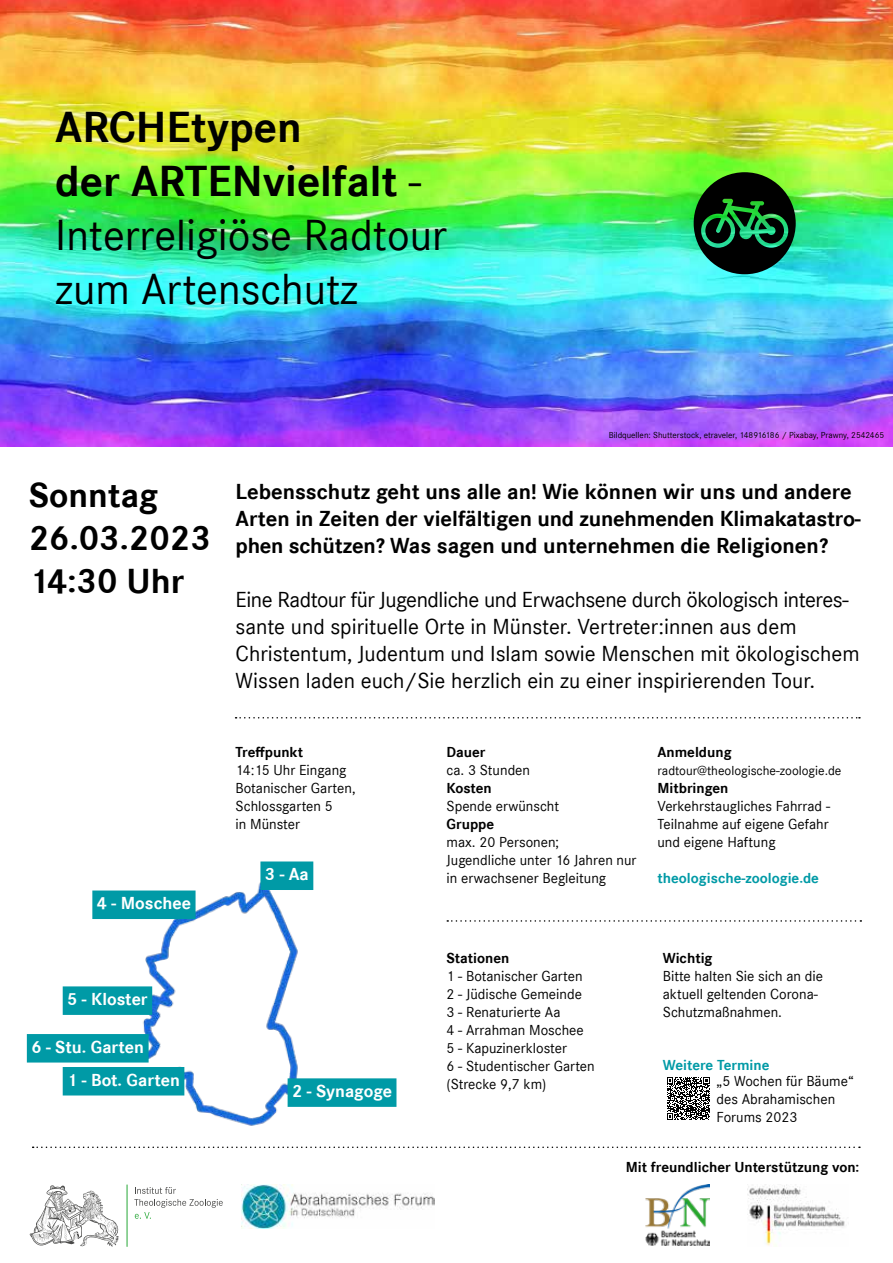
<style>
.page{position:relative;width:893px;height:1263px;background:#fff}
.page>*{position:absolute;margin:0;border:0;box-sizing:border-box;transform-origin:0 0}
.t1{font:45px/54px "Corporate S";color:#000}
.t2{font:700 36px/43.2px "Corporate S";color:#000}
.t3{font:22.5px/27px "Corporate S";color:#000}
.t4{font:700 22.5px/27px "Corporate S";color:#000}
.t5{font:700 18px "Corporate S";color:#fff}
.t6{font:15px/18px "Corporate S";color:#000}
.t7{font:700 15px "Corporate S";color:#000}
.t8{font:700 15px "Corporate S";color:#009aa6}
.t9{font:13.5px "Corporate S";color:#000}
.t10{font:9px "Corporate S";color:#000}
.s1{font-weight:700}
</style>
<div class="page">
<img style="left:0;top:0;width:893px;height:446px">
<img style="left:694px;top:172px;width:102px;height:102px">
<hr style="left:127px;top:1185px;width:1px;height:61px;background:#27a737">
<svg style="left:30px;top:1185px;width:89px;height:62px"></svg>
<svg style="left:134px;top:1187px;width:89px;height:32px"></svg>
<img style="left:241px;top:1184px;width:193px;height:44px">
<svg style="left:236px;top:717px;width:624px;height:1px"></svg>
<svg style="left:33px;top:1146px;width:827px;height:2px"></svg>
<img style="left:646px;top:1184px;width:63px;height:62px">
<img style="left:748px;top:1184px;width:97px;height:62px">
<img style="left:68px;top:880px;width:329px;height:246px">
<div style="left:92px;top:890px;width:104px;height:29px;background:#009aa6"></div>
<div style="left:63px;top:1067px;width:121px;height:28px;background:#009aa6"></div>
<div style="left:288px;top:1078px;width:108px;height:29px;background:#009aa6"></div>
<div style="left:260px;top:861px;width:53px;height:29px;background:#009aa6"></div>
<div style="left:63px;top:986px;width:89px;height:29px;background:#009aa6"></div>
<div style="left:27px;top:1034px;width:122px;height:28px;background:#009aa6"></div>
<svg style="left:447px;top:920px;width:414px;height:2px"></svg>
<svg style="left:667px;top:1077px;width:43px;height:43px"></svg>
<h1 class="t1" style="left:55px;top:100px;width:393px"><span class="s1">ARCHEtypen<br>der ARTENvielfalt</span> -<br>Interreligiöse Radtour zum Artenschutz</h1>
<p class="t10" style="left:609px;top:429px;width:277px">Bildquellen: Shutterstock, etraveler, 148916186 / Pixabay, Prawny, 2542465</p>
<h2 class="t2" style="left:29px;top:474px;width:184px">Sonntag<br>26.03.2023<br>14:30 Uhr</h2>
<p class="t5" style="left:97px;top:893px;width:96px">4 - Moschee</p>
<p class="t5" style="left:67px;top:989px;width:82px">5 - Kloster</p>
<p class="t5" style="left:31px;top:1036px;width:114px">6 - Stu. Garten</p>
<p class="t5" style="left:67px;top:1069px;width:114px">1 - Bot. Garten</p>
<h3 class="t4" style="left:236px;top:479px;width:627px">Lebensschutz geht uns alle an! Wie können wir uns und andere<br>Arten in Zeiten der vielfältigen und zunehmenden Klimakatastro&shy;phen schützen? Was sagen und unternehmen die Religionen?</h3>
<p class="t3" style="left:236px;top:586px;width:626px">Eine Radtour für Jugendliche und Erwachsene durch ökologisch interes&shy;sante und spirituelle Orte in Münster. Vertreter:innen aus dem Christentum, Judentum und Islam sowie Menschen mit ökologischem Wissen laden euch/Sie herzlich ein zu einer inspirierenden Tour.</p>
<p class="t7" style="left:236px;top:744px;width:69px">Treffpunkt</p>
<p class="t6" style="left:236px;top:761px;width:122px">14:15 Uhr Eingang<br>Botanischer Garten,<br>Schlossgarten 5<br>in Münster</p>
<p class="t5" style="left:265px;top:864px;width:45px">3 - Aa</p>
<p class="t5" style="left:292px;top:1081px;width:101px">2 - Synagoge</p>
<p class="t7" style="left:447px;top:744px;width:41px">Dauer</p>
<p class="t6" style="left:447px;top:761px;width:85px">ca. 3 Stunden</p>
<p class="t7" style="left:447px;top:780px;width:47px">Kosten</p>
<p class="t6" style="left:447px;top:797px;width:114px">Spende erwünscht</p>
<p class="t7" style="left:447px;top:816px;width:49px">Gruppe</p>
<p class="t6" style="left:447px;top:833px;width:191px">max. 20 Personen;<br>Jugendliche unter 16 Jahren nur in erwachsener Begleitung</p>
<p class="t7" style="left:657px;top:744px;width:76px">Anmeldung</p>
<p class="t9" style="left:657px;top:763px;width:186px">radtour@theologische-zoologie.de</p>
<p class="t7" style="left:657px;top:780px;width:72px">Mitbringen</p>
<p class="t6" style="left:657px;top:797px;width:174px;text-align:justify">Verkehrstaugliches Fahrrad - Teilnahme auf eigene Gefahr und eigene Haftung</p>
<p class="t8" style="left:657px;top:870px;width:163px">theologische-zoologie.de</p>
<p class="t7" style="left:446px;top:949px;width:64px">Stationen</p>
<p class="t6" style="left:446px;top:967px;width:150px">1 - Botanischer Garten<br>2 - Jüdische Gemeinde<br>3 - Renaturierte Aa<br>4 - Arrahman Moschee<br>5 - Kapuzinerkloster<br>6 - Studentischer Garten (Strecke 9,7 km)</p>
<p class="t7" style="left:663px;top:949px;width:51px">Wichtig</p>
<p class="t6" style="left:663px;top:967px;width:162px">Bitte halten Sie sich an die aktuell geltenden Corona-<br>Schutzmaßnahmen.</p>
<p class="t8" style="left:663px;top:1056px;width:108px">Weitere Termine</p>
<p class="t6" style="left:716px;top:1072px;width:139px">„5 Wochen für Bäume“ des Abrahamischen<br>Forums 2023</p>
<p class="t7" style="left:626px;top:1158px;width:235px">Mit freundlicher Unterstützung von:</p>
</div>
